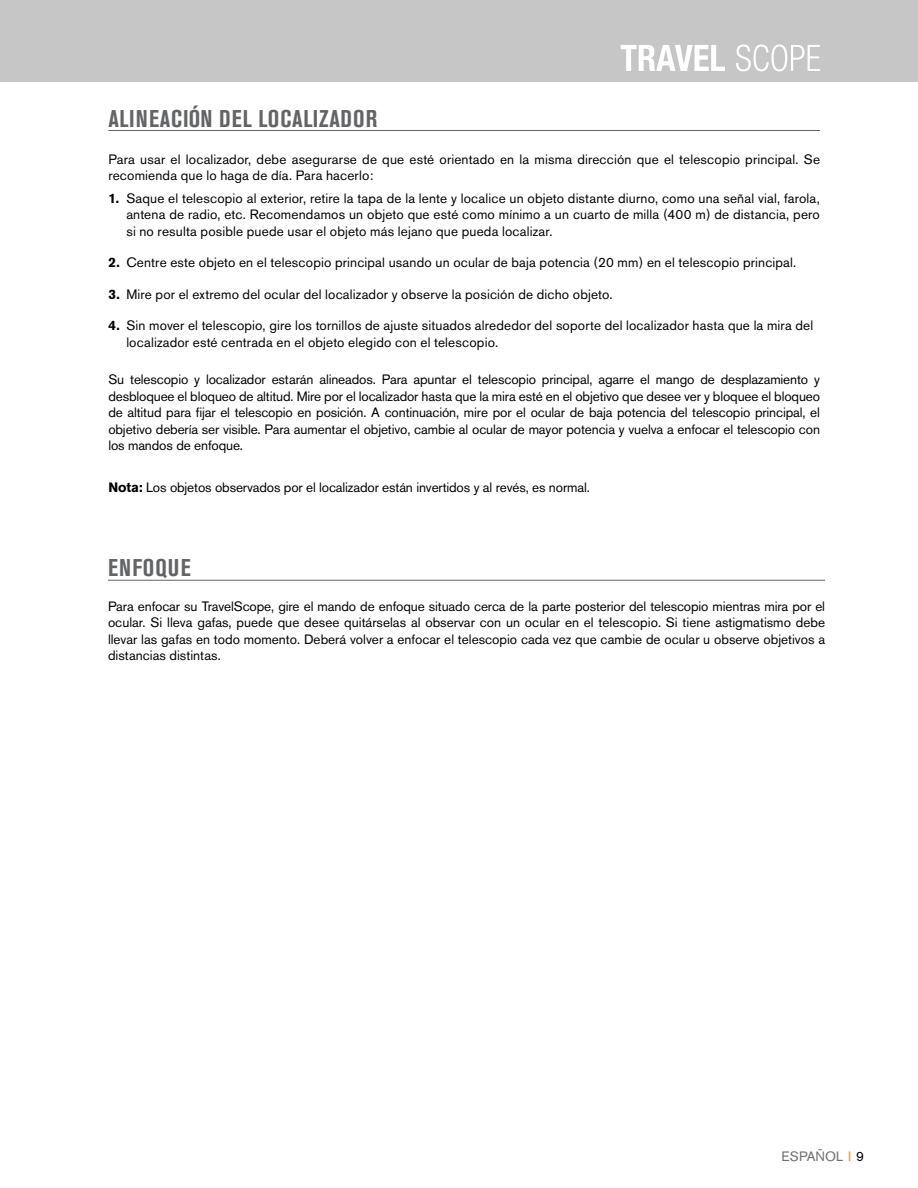
<style>
.page{position:relative;width:918px;height:1188px;background:#fff}
.page>*{position:absolute;margin:0;border:0;box-sizing:border-box;transform-origin:0 0}
.t1{font:700 condensed 24px "Akzidenz Grotesk BE";letter-spacing:.03em;color:#636466}
.t2{font:700 condensed 24px "Akzidenz Grotesk BE";letter-spacing:.05em;color:#636466}
.t3{font:13.5px/16.5px "Akzidenz Grotesk BE";letter-spacing:.01em;color:#000;text-align:justify}
.t4{font:13.5px "Akzidenz Grotesk BE";letter-spacing:-.01em;color:#000}
.t5{font:13.5px "Akzidenz Grotesk BE";letter-spacing:.01em;color:#6d6e71}
.s1{font-weight:700}
.s2{color:#f78f20}
.s3{color:#000}
</style>
<div class="page">
<div style="left:0;top:0;width:918px;height:82px;background:#c6c6c7"></div>
<svg style="left:621px;top:44px;width:199px;height:27px"></svg>
<hr style="left:108px;top:580px;width:717px;height:1px;background:#636466">
<hr style="left:108px;top:130px;width:712px;height:1px;background:#636466">
<h1 class="t1" style="left:108px;top:105px;width:270px">ALINEACIÓN DEL LOCALIZADOR</h1>
<p class="t3" style="left:108px;top:151px;width:713px">Para usar el localizador, debe asegurarse de que esté orientado en la misma dirección que el telescopio principal. Se recomienda que lo haga de día. Para hacerlo:</p>
<p class="t3" style="left:126px;top:190px;width:695px;text-indent:-18px"><span class="s1">1.</span> Saque el telescopio al exterior, retire la tapa de la lente y localice un objeto distante diurno, como una señal vial, farola, antena de radio, etc. Recomendamos un objeto que esté como mínimo a un cuarto de milla (400 m) de distancia, pero si no resulta posible puede usar el objeto más lejano que pueda localizar.</p>
<p class="t3" style="left:108px;top:254px;width:688px"><span class="s1">2.</span> Centre este objeto en el telescopio principal usando un ocular de baja potencia (20 mm) en el telescopio principal.</p>
<p class="t3" style="left:108px;top:286px;width:504px"><span class="s1">3.</span> Mire por el extremo del ocular del localizador y observe la posición de dicho objeto.</p>
<p class="t3" style="left:126px;top:317px;width:688px;text-indent:-18px"><span class="s1">4.</span> Sin mover el telescopio, gire los tornillos de ajuste situados alrededor del soporte del localizador hasta que la mira del localizador esté centrada en el objeto elegido con el telescopio.</p>
<p class="t3" style="left:108px;top:371px;width:713px">Su telescopio y localizador estarán alineados. Para apuntar el telescopio principal, agarre el mango de desplazamiento y desbloquee el bloqueo de altitud. Mire por el localizador hasta que la mira esté en el objetivo que desee ver y bloquee el bloqueo de altitud para fijar el telescopio en posición. A continuación, mire por el ocular de baja potencia del telescopio principal, el objetivo debería ser visible. Para aumentar el objetivo, cambie al ocular de mayor potencia y vuelva a enfocar el telescopio con los mandos de enfoque.</p>
<p class="t4" style="left:108px;top:480px;width:481px"><span class="s1">Nota:</span> Los objetos observados por el localizador están invertidos y al revés, es normal.</p>
<h1 class="t2" style="left:108px;top:554px;width:84px">ENFOQUE</h1>
<p class="t3" style="left:108px;top:598px;width:719px">Para enfocar su TravelScope, gire el mando de enfoque situado cerca de la parte posterior del telescopio mientras mira por el ocular. Si lleva gafas, puede que desee quitárselas al observar con un ocular en el telescopio. Si tiene astigmatismo debe llevar las gafas en todo momento. Deberá volver a enfocar el telescopio cada vez que cambie de ocular u observe objetivos a distancias distintas.</p>
<p class="t5" style="left:781px;top:1148px;width:84px">ESPAÑOL <span class="s2">I</span> <span class="s3">9</span></p>
</div>
